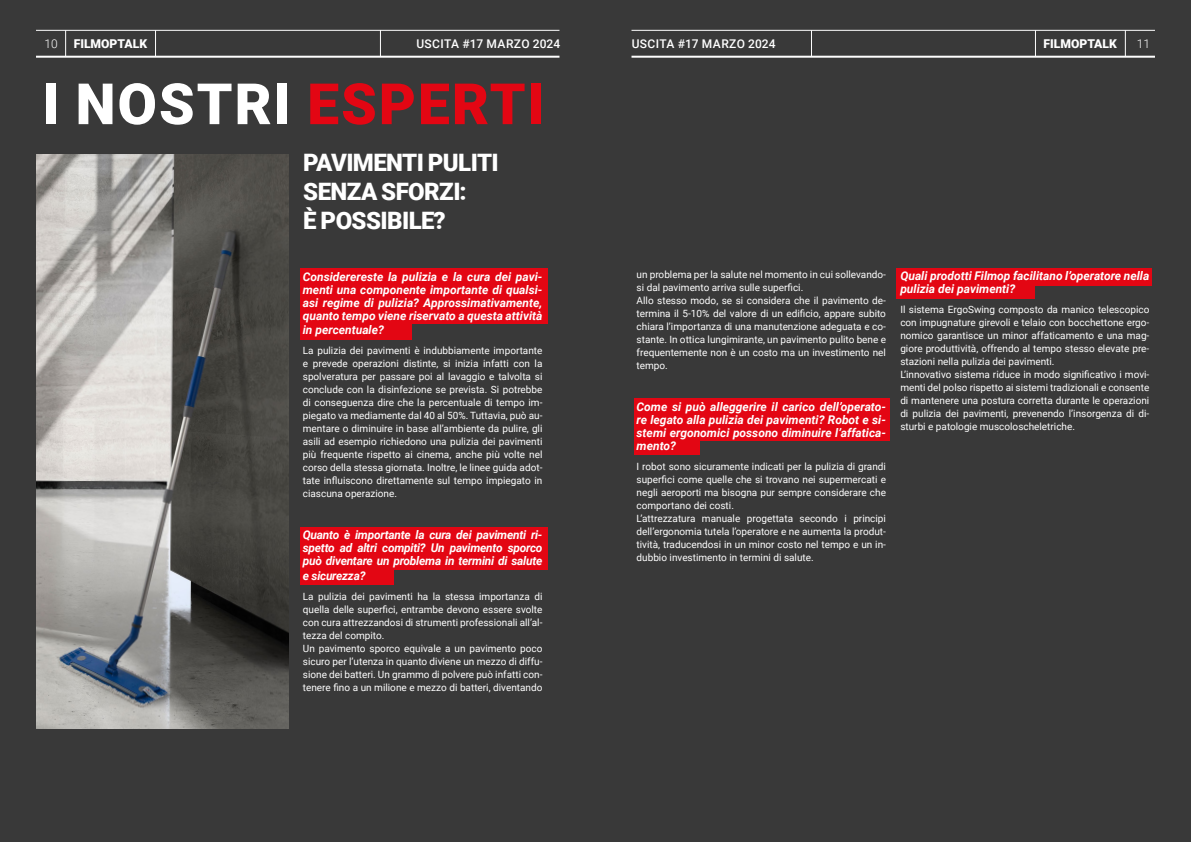
<style>
.page{position:relative;width:1191px;height:842px;background:#393939}
.page>*{position:absolute;margin:0;border:0;box-sizing:border-box;transform-origin:0 0}
.t1{font:900 57px "Roboto";letter-spacing:.035em;color:#fff}
.t2{font:900 24px/28.8px "Roboto";letter-spacing:-.025em;color:#fff}
.t3{font:900 12.1px "Roboto";color:#fff}
.t4{font:italic 700 12px/13px "Roboto";color:#fff;text-align:justify}
.t5{font:500 12px "Roboto";letter-spacing:.025em;color:#fff}
.t6{font:italic 700 12px "Roboto";letter-spacing:-.02em;color:#fff}
.t7{font:300 12px "Roboto";color:#fff}
.t8{font:10px/13px "Roboto";color:#fff}
.s1{color:#e30613}
</style>
<div class="page">
<img style="left:36px;top:154px;width:252px;height:575px">
<div style="left:300px;top:268px;width:247px;height:56px;background:#e30613"></div>
<div style="left:300px;top:526px;width:247px;height:43px;background:#e30613"></div>
<div style="left:300px;top:322px;width:111px;height:17px;background:#e30613"></div>
<div style="left:300px;top:567px;width:93px;height:18px;background:#e30613"></div>
<hr style="left:36px;top:56px;width:523px;height:2px;background:#fff">
<hr style="left:36px;top:30px;width:523px;height:1px;background:#fff">
<svg style="left:155px;top:30px;width:1px;height:26px"></svg>
<svg style="left:380px;top:31px;width:1px;height:25px"></svg>
<svg style="left:65px;top:30px;width:1px;height:26px"></svg>
<div style="left:634px;top:398px;width:255px;height:43px;background:#e30613"></div>
<div style="left:634px;top:441px;width:65px;height:14px;background:#e30613"></div>
<div style="left:896px;top:268px;width:256px;height:17px;background:#e30613"></div>
<div style="left:896px;top:283px;width:139px;height:15px;background:#e30613"></div>
<hr style="left:631px;top:56px;width:524px;height:2px;background:#fff">
<hr style="left:631px;top:30px;width:524px;height:1px;background:#fff">
<svg style="left:1035px;top:30px;width:1px;height:26px"></svg>
<svg style="left:811px;top:30px;width:1px;height:26px"></svg>
<svg style="left:1125px;top:30px;width:1px;height:26px"></svg>
<p class="t7" style="left:45px;top:35px;width:15px">10</p>
<p class="t3" style="left:74px;top:35px;width:75px">FILMOPTALK</p>
<p class="t5" style="left:416px;top:35px;width:145px">USCITA #17 MARZO 2024</p>
<h1 class="t1" style="left:42px;top:64px;width:504px">I NOSTRI <span class="s1">ESPERTI</span></h1>
<h2 class="t2" style="left:303px;top:147px;width:197px">PAVIMENTI PULITI<br>SENZA SFORZI:<br>È POSSIBILE?</h2>
<p class="t4" style="left:303px;top:270px;width:241px">Considerereste la pulizia e la cura dei pavi&shy;menti una componente importante di qualsi&shy;asi regime di pulizia? Approssimativamente, quanto tempo viene riservato a questa attività</p>
<p class="t4" style="left:303px;top:323px;width:83px">in percentuale?</p>
<p class="t8" style="left:303px;top:344px;width:241px;text-align:justify">La pulizia dei pavimenti è indubbiamente importante e prevede operazioni distinte, si inizia infatti con la spolveratura per passare poi al lavaggio e talvolta si conclude con la disinfezione se prevista. Si potrebbe di conseguenza dire che la percentuale di tempo im&shy;piegato va mediamente dal 40 al 50%. Tuttavia, può au&shy;mentare o diminuire in base all’ambiente da pulire, gli asili ad esempio richiedono una pulizia dei pavimenti più frequente rispetto ai cinema, anche più volte nel corso della stessa giornata. Inoltre, le linee guida adot&shy;tate influiscono direttamente sul tempo impiegato in ciascuna operazione.</p>
<p class="t4" style="left:303px;top:528px;width:241px">Quanto è importante la cura dei pavimenti ri&shy;spetto ad altri compiti? Un pavimento sporco può diventare un problema in termini di salute</p>
<p class="t6" style="left:303px;top:567px;width:64px">e sicurezza?</p>
<p class="t8" style="left:303px;top:589px;width:241px">La pulizia dei pavimenti ha la stessa importanza di quella delle superfici, entrambe devono essere svolte con cura attrezzandosi di strumenti professionali all’al&shy;tezza del compito.<br>Un pavimento sporco equivale a un pavimento poco sicuro per l’utenza in quanto diviene un mezzo di diffu&shy;sione dei batteri. Un grammo di polvere può infatti con&shy;tenere fino a un milione e mezzo di batteri, diventando</p>
<p class="t5" style="left:631px;top:35px;width:145px">USCITA #17 MARZO 2024</p>
<p class="t3" style="left:1043px;top:35px;width:75px">FILMOPTALK</p>
<p class="t7" style="left:1137px;top:35px;width:15px">11</p>
<p class="t8" style="left:636px;top:268px;width:251px">un problema per la salute nel momento in cui sollevando&shy;si dal pavimento arriva sulle superfici.<br>Allo stesso modo, se si considera che il pavimento de&shy;termina il 5-10% del valore di un edificio, appare subito chiara l’importanza di una manutenzione adeguata e co&shy;stante. In ottica lungimirante, un pavimento pulito bene e frequentemente non è un costo ma un investimento nel tempo.</p>
<p class="t4" style="left:636px;top:400px;width:251px">Come si può alleggerire il carico dell’operato&shy;re legato alla pulizia dei pavimenti? Robot e si&shy;stemi ergonomici possono diminuire l’affatica&shy;mento?</p>
<p class="t8" style="left:636px;top:460px;width:251px">I robot sono sicuramente indicati per la pulizia di grandi superfici come quelle che si trovano nei supermercati e negli aeroporti ma bisogna pur sempre considerare che comportano dei costi.<br>L’attrezzatura manuale progettata secondo i principi dell’ergonomia tutela l’operatore e ne aumenta la produt&shy;tività, traducendosi in un minor costo nel tempo e un in&shy;dubbio investimento in termini di salute.</p>
<p class="t4" style="left:900px;top:269px;width:250px">Quali prodotti Filmop facilitano l’operatore nella pulizia dei pavimenti?</p>
<p class="t8" style="left:900px;top:302px;width:250px">Il sistema ErgoSwing composto da manico telescopico con impugnature girevoli e telaio con bocchettone ergo&shy;nomico garantisce un minor affaticamento e una mag&shy;giore produttività, offrendo al tempo stesso elevate pre&shy;stazioni nella pulizia dei pavimenti.<br>L’innovativo sistema riduce in modo significativo i movi&shy;menti del polso rispetto ai sistemi tradizionali e consente di mantenere una postura corretta durante le operazioni di pulizia dei pavimenti, prevenendo l’insorgenza di di&shy;sturbi e patologie muscoloscheletriche.</p>
</div>
